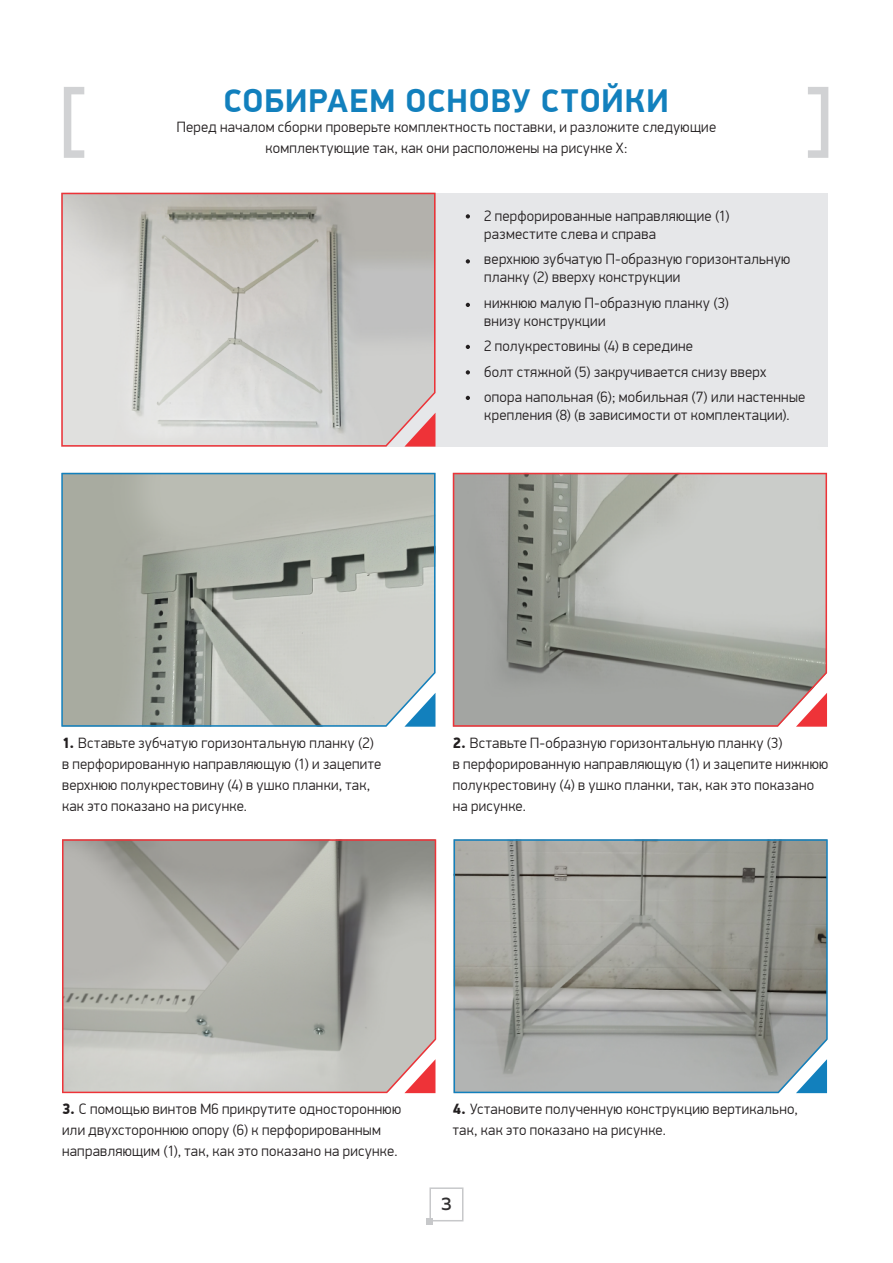
<style>
.page{position:relative;width:893px;height:1263px;background:#fff}
.page>*{position:absolute;margin:0;border:0;box-sizing:border-box;transform-origin:0 0}
.t1{font:700 33px "PF Din Display Pro";letter-spacing:.025em;color:#1280bd}
.t2{font:500 18px "Muller";color:#312f30}
.t3{font:300 15px/21px "PF Din Display Pro";letter-spacing:.02em;color:#231f20}
.s1{font-weight:900}
</style>
<div class="page">
<div style="left:61px;top:193px;width:767px;height:254px;background:#e6e7e9"></div>
<svg style="left:61px;top:193px;width:374px;height:254px"></svg>
<svg style="left:61px;top:473px;width:374px;height:254px;background:#adb2ab"></svg>
<svg style="left:62px;top:839px;width:374px;height:254px;background:#b2afaa"></svg>
<svg style="left:453px;top:473px;width:374px;height:254px;background:#acaba6"></svg>
<svg style="left:454px;top:839px;width:374px;height:254px;background:#9ea09c"></svg>
<svg style="left:466px;top:214px;width:4px;height:4px"></svg>
<svg style="left:466px;top:259px;width:4px;height:4px"></svg>
<svg style="left:466px;top:303px;width:4px;height:4px"></svg>
<svg style="left:466px;top:345px;width:4px;height:4px"></svg>
<svg style="left:466px;top:370px;width:4px;height:4px"></svg>
<svg style="left:466px;top:396px;width:4px;height:4px"></svg>
<svg style="left:404px;top:693px;width:31px;height:34px"></svg>
<svg style="left:796px;top:693px;width:31px;height:34px"></svg>
<svg style="left:404px;top:413px;width:31px;height:34px"></svg>
<svg style="left:404px;top:1059px;width:31px;height:34px"></svg>
<svg style="left:796px;top:1059px;width:31px;height:34px"></svg>
<svg style="left:64px;top:87px;width:20px;height:71px"></svg>
<svg style="left:808px;top:87px;width:20px;height:71px"></svg>
<svg style="left:429px;top:1187px;width:34px;height:34px"></svg>
<div style="left:426px;top:1218px;width:7px;height:7px;background:#c7c8ca"></div>
<h1 class="t1" style="left:224px;top:80px;width:447px">СОБИРАЕМ ОСНОВУ СТОЙКИ</h1>
<p class="t3" style="left:177px;top:117px;width:541px;text-align:center">Перед началом сборки проверьте комплектность поставки, и разложите следующие комплектующие так, как они расположены на рисунке Х:</p>
<p class="t3" style="left:484px;top:207px;width:247px;line-height:18px">2 перфорированные направляющие (1) разместите слева и справа</p>
<p class="t3" style="left:484px;top:250px;width:308px;line-height:18px">верхнюю зубчатую П-образную горизонтальную планку (2) вверху конструкции</p>
<p class="t3" style="left:484px;top:294px;width:246px;line-height:18px">нижнюю малую П-образную планку (3) внизу конструкции</p>
<p class="t3" style="left:484px;top:334px;width:322px;line-height:25.5px">2 полукрестовины (4) в середине<br>болт стяжной (5) закручивается снизу вверх опора напольная (6); мобильная (7) или настенные</p>
<p class="t3" style="left:484px;top:405px;width:307px">крепления (8) (в зависимости от комплектации).</p>
<p class="t3" style="left:62px;top:732px;width:321px"><span class="s1">1.</span> Вставьте зубчатую горизонтальную планку (2) в перфорированную направляющую (1) и зацепите верхнюю полукрестовину (4) в ушко планки, так, как это показано на рисунке.</p>
<p class="t3" style="left:453px;top:732px;width:377px"><span class="s1">2.</span> Вставьте П-образную горизонтальную планку (3)<br>в перфорированную направляющую (1) и зацепите нижнюю полукрестовину (4) в ушко планки, так, как это показано на рисунке.</p>
<p class="t3" style="left:62px;top:1098px;width:341px"><span class="s1">3.</span> С помощью винтов М6 прикрутите одностороннюю или двухстороннюю опору (6) к перфорированным направляющим (1), так, как это показано на рисунке.</p>
<p class="t3" style="left:453px;top:1098px;width:346px"><span class="s1">4.</span> Установите полученную конструкцию вертикально, так, как это показано на рисунке.</p>
<p class="t2" style="left:441px;top:1192px;width:12px">3</p>
</div>
